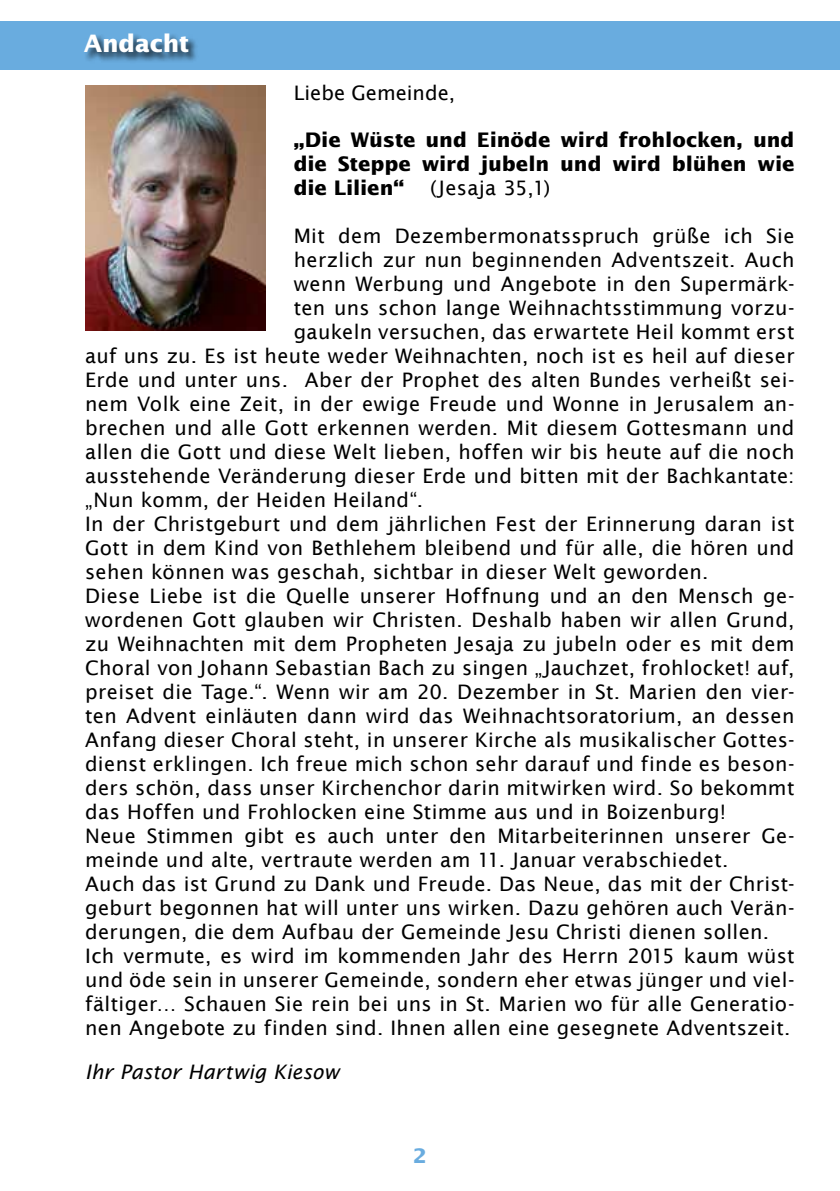
<style>
.page{position:relative;width:840px;height:1191px;background:#fff}
.page>*{position:absolute;margin:0;border:0;box-sizing:border-box;transform-origin:0 0}
.t1{font:700 24px "Lucida Sans";letter-spacing:-.01em;color:#fff}
.t2{font:20px "Lucida Sans";letter-spacing:.02em;color:#000}
.t3{font:700 20px/24px "Lucida Sans";letter-spacing:-.005em;color:#000;text-align:justify}
.t4{font:italic 20px "Lucida Sans";color:#000}
.t5{font:20px "Lucida Sans";color:#000}
.t6{font:700 20px "Lucida Sans";color:#69acdf}
</style>
<div class="page">
<div style="left:0;top:21px;width:839px;height:48px;background:#69acdf"></div>
<div style="left:84px;top:33px;width:116px;height:30px;background:#000;opacity:.75"></div>
<img style="left:85px;top:85px;width:180px;height:245px">
<p class="t1" style="left:84px;top:29px;width:107px">Andacht</p>
<p class="t5" style="left:293px;top:82px;width:163px">Liebe Gemeinde,</p>
<p class="t3" style="left:293px;top:127px;width:502px">„Die Wüste und Einöde wird frohlocken, und die Steppe wird jubeln und wird blühen wie die Lilien“</p>
<p class="t2" style="left:430px;top:176px;width:122px">(Jesaja 35,1)</p>
<p class="t2" style="left:293px;top:224px;width:502px">Mit dem Dezembermonatsspruch grüße ich Sie</p>
<p class="t2" style="left:293px;top:248px;width:502px">herzlich zur nun beginnenden Adventszeit. Auch</p>
<p class="t2" style="left:293px;top:272px;width:502px">wenn Werbung und Angebote in den Supermärk-</p>
<p class="t2" style="left:293px;top:296px;width:502px">ten uns schon lange Weihnachtsstimmung vorzu-</p>
<p class="t2" style="left:293px;top:320px;width:502px">gaukeln versuchen, das erwartete Heil kommt erst</p>
<p class="t2" style="left:85px;top:344px;width:710px">auf uns zu. Es ist heute weder Weihnachten, noch ist es heil auf dieser</p>
<p class="t2" style="left:85px;top:368px;width:710px">Erde und unter uns. Aber der Prophet des alten Bundes verheißt sei-</p>
<p class="t2" style="left:85px;top:392px;width:710px">nem Volk eine Zeit, in der ewige Freude und Wonne in Jerusalem an-</p>
<p class="t2" style="left:85px;top:416px;width:710px">brechen und alle Gott erkennen werden. Mit diesem Gottesmann und</p>
<p class="t2" style="left:85px;top:440px;width:710px">allen die Gott und diese Welt lieben, hoffen wir bis heute auf die noch</p>
<p class="t2" style="left:85px;top:464px;width:710px">ausstehende Veränderung dieser Erde und bitten mit der Bachkantate:</p>
<p class="t2" style="left:85px;top:488px;width:339px">„Nun komm, der Heiden Heiland“.</p>
<p class="t2" style="left:85px;top:512px;width:710px">In der Christgeburt und dem jährlichen Fest der Erinnerung daran ist</p>
<p class="t2" style="left:85px;top:536px;width:710px">Gott in dem Kind von Bethlehem bleibend und für alle, die hören und</p>
<p class="t2" style="left:85px;top:560px;width:624px">sehen können was geschah, sichtbar in dieser Welt geworden.</p>
<p class="t2" style="left:85px;top:584px;width:710px">Diese Liebe ist die Quelle unserer Hoffnung und an den Mensch ge-</p>
<p class="t2" style="left:85px;top:608px;width:710px">wordenen Gott glauben wir Christen. Deshalb haben wir allen Grund,</p>
<p class="t2" style="left:85px;top:632px;width:710px">zu Weihnachten mit dem Propheten Jesaja zu jubeln oder es mit dem</p>
<p class="t2" style="left:85px;top:656px;width:710px">Choral von Johann Sebastian Bach zu singen „Jauchzet, frohlocket! auf,</p>
<p class="t2" style="left:85px;top:680px;width:710px">preiset die Tage.“. Wenn wir am 20. Dezember in St. Marien den vier-</p>
<p class="t2" style="left:85px;top:704px;width:710px">ten Advent einläuten dann wird das Weihnachtsoratorium, an dessen</p>
<p class="t2" style="left:85px;top:728px;width:710px">Anfang dieser Choral steht, in unserer Kirche als musikalischer Gottes-</p>
<p class="t2" style="left:85px;top:752px;width:710px">dienst erklingen. Ich freue mich schon sehr darauf und finde es beson-</p>
<p class="t2" style="left:85px;top:776px;width:710px">ders schön, dass unser Kirchenchor darin mitwirken wird. So bekommt</p>
<p class="t2" style="left:85px;top:800px;width:642px">das Hoffen und Frohlocken eine Stimme aus und in Boizenburg!</p>
<p class="t2" style="left:85px;top:824px;width:710px">Neue Stimmen gibt es auch unter den Mitarbeiterinnen unserer Ge-</p>
<p class="t2" style="left:85px;top:848px;width:644px">meinde und alte, vertraute werden am 11. Januar verabschiedet.</p>
<p class="t2" style="left:85px;top:872px;width:710px">Auch das ist Grund zu Dank und Freude. Das Neue, das mit der Christ-</p>
<p class="t2" style="left:85px;top:896px;width:710px">geburt begonnen hat will unter uns wirken. Dazu gehören auch Verän-</p>
<p class="t2" style="left:85px;top:920px;width:685px">derungen, die dem Aufbau der Gemeinde Jesu Christi dienen sollen.</p>
<p class="t2" style="left:85px;top:944px;width:710px">Ich vermute, es wird im kommenden Jahr des Herrn 2015 kaum wüst</p>
<p class="t2" style="left:85px;top:968px;width:710px">und öde sein in unserer Gemeinde, sondern eher etwas jünger und viel-</p>
<p class="t2" style="left:85px;top:992px;width:710px">fältiger… Schauen Sie rein bei uns in St. Marien wo für alle Generatio-</p>
<p class="t2" style="left:85px;top:1016px;width:706px">nen Angebote zu finden sind. Ihnen allen eine gesegnete Adventszeit.</p>
<p class="t4" style="left:85px;top:1060px;width:255px">Ihr Pastor Hartwig Kiesow</p>
<p class="t6" style="left:413px;top:1143px;width:15px">2</p>
</div>
